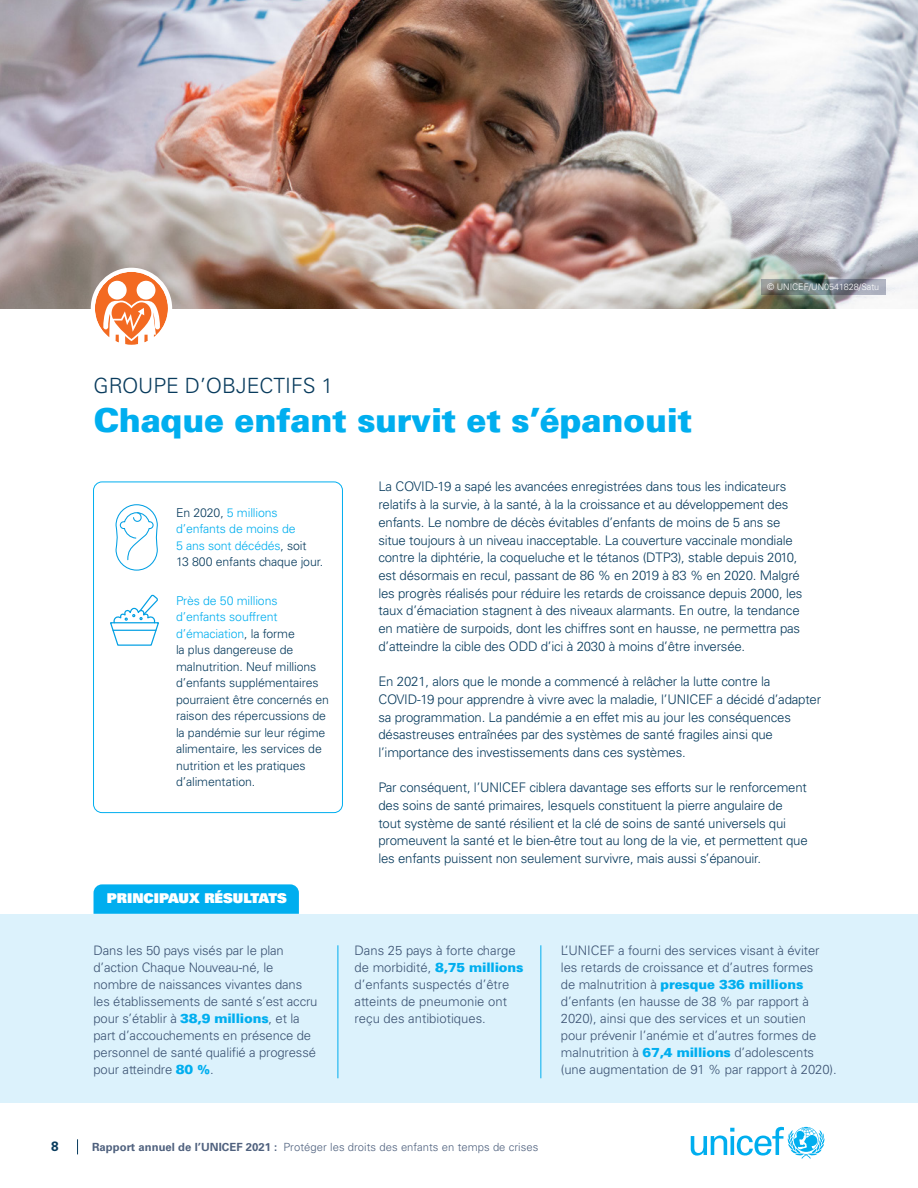
<style>
.page{position:relative;width:918px;height:1188px;background:#fff}
.page>*{position:absolute;margin:0;border:0;box-sizing:border-box;transform-origin:0 0}
.t1{font:900 33px "Univers";letter-spacing:-.01em;color:#00aeef}
.t2{font:300 21px "Univers LT Std";color:#083b5d}
.t3{font:13.5px "Univers LT Std X Black";color:#fff}
.t4{font:700 13.5px "Univers LT Std";color:#083b5d}
.t5{font:300 13.2px/17.7px "Univers LT Std";letter-spacing:-.015em;color:#083b5d}
.t6{font:300 13.05px/17px "Univers LT Std";letter-spacing:-.005em;color:#3c5373}
.t7{font:300 12.3px/16.5px "Univers LT Std";letter-spacing:-.01em;color:#083b5d}
.t8{font:300 12.3px/16.5px "Univers LT Std";letter-spacing:-.01em;color:#00aeef}
.t9{font:300 11.25px "Univers LT Std";letter-spacing:.005em;color:#4f617e}
.t10{font:300 9px "Univers LT Std";color:#fff}
.s1{color:#083b5d}
.s2{color:#00aeef}
.s3{font-family:"Univers";font-weight:900;color:#00aeef}
.s4{font-weight:700}
</style>
<div class="page">
<svg style="left:77px;top:1139px;width:1px;height:15px"></svg>
<img style="left:0;top:0;width:918px;height:308px">
<div style="left:91px;top:268px;width:81px;height:81px;background:#fff;border-radius:50%"></div>
<div style="left:93px;top:482px;width:250px;height:331px;border:1px solid #00aeef;border-radius:9px"></div>
<div style="left:0;top:914px;width:918px;height:188px;background:#dcf2fc"></div>
<svg style="left:94px;top:884px;width:205px;height:30px;background:#06b0ef"></svg>
<hr style="left:540px;top:945px;width:1px;height:133px;background:#00aeef">
<hr style="left:338px;top:945px;width:1px;height:133px;background:#00aeef">
<svg style="left:115px;top:504px;width:43px;height:67px"></svg>
<svg style="left:110px;top:595px;width:49px;height:51px"></svg>
<svg style="left:93px;top:270px;width:77px;height:75px"></svg>
<div style="left:108px;top:281px;width:19px;height:19px;background:#fff;border-radius:50%"></div>
<div style="left:137px;top:281px;width:18px;height:19px;background:#fff;border-radius:50%"></div>
<svg style="left:691px;top:1127px;width:133px;height:32px"></svg>
<svg style="left:761px;top:279px;width:125px;height:16px;background:#798287"></svg>
<p class="t2" style="left:94px;top:373px;width:241px">GROUPE D’OBJECTIFS 1</p>
<p class="t1" style="left:94px;top:399px;width:600px">Chaque enfant survit et s’épanouit</p>
<p class="t10" style="left:767px;top:282px;width:114px">© UNICEF/UN0541828/Satu</p>
<p class="t8" style="left:176px;top:504px;width:121px"><span class="s1">En 2020,</span> 5 millions d’enfants de moins de</p>
<p class="t7" style="left:176px;top:537px;width:149px"><span class="s2">5 ans sont décédés</span>, soit<br>13 800 enfants chaque jour.</p>
<p class="t7" style="left:176px;top:592px;width:154px"><span class="s2">Près de 50 millions d’enfants souffrent d’émaciation</span>, la forme<br>la plus dangereuse de malnutrition. Neuf millions d’enfants supplémentaires pourraient être concernés en raison des répercussions de la pandémie sur leur régime alimentaire, les services de nutrition et les pratiques d’alimentation.</p>
<p class="t3" style="left:107px;top:890px;width:182px">PRINCIPAUX RÉSULTATS</p>
<p class="t5" style="left:378px;top:478px;width:426px">La COVID-19 a sapé les avancées enregistrées dans tous les indicateurs relatifs à la survie, à la santé, à la la croissance et au développement des enfants. Le nombre de décès évitables d’enfants de moins de 5 ans se situe toujours à un niveau inacceptable. La couverture vaccinale mondiale contre la diphtérie, la coqueluche et le tétanos (DTP3), stable depuis 2010, est désormais en recul, passant de 86 % en 2019 à 83 % en 2020. Malgré les progrès réalisés pour réduire les retards de croissance depuis 2000, les taux d’émaciation stagnent à des niveaux alarmants. En outre, la tendance en matière de surpoids, dont les chiffres sont en hausse, ne permettra pas d’atteindre la cible des ODD d’ici à 2030 à moins d’être inversée.</p>
<p class="t5" style="left:378px;top:673px;width:444px">En 2021, alors que le monde a commencé à relâcher la lutte contre la COVID-19 pour apprendre à vivre avec la maladie, l’UNICEF a décidé d’adapter sa programmation. La pandémie a en effet mis au jour les conséquences désastreuses entraînées par des systèmes de santé fragiles ainsi que l’importance des investissements dans ces systèmes.</p>
<p class="t5" style="left:378px;top:779px;width:431px">Par conséquent, l’UNICEF ciblera davantage ses efforts sur le renforcement des soins de santé primaires, lesquels constituent la pierre angulaire de tout système de santé résilient et la clé de soins de santé universels qui promeuvent la santé et le bien-être tout au long de la vie, et permettent que les enfants puissent non seulement survivre, mais aussi s’épanouir.</p>
<p class="t6" style="left:94px;top:942px;width:225px">Dans les 50 pays visés par le plan d’action Chaque Nouveau-né, le nombre de naissances vivantes dans les établissements de santé s’est accru pour s’établir à <span class="s3">38,9 millions</span>, et la part d’accouchements en présence de personnel de santé qualifié a progressé pour atteindre <span class="s3">80 %</span>.</p>
<p class="t6" style="left:355px;top:942px;width:170px">Dans 25 pays à forte charge de morbidité, <span class="s3">8,75 millions </span>d’enfants suspectés d’être atteints de pneumonie ont reçu des antibiotiques.</p>
<p class="t6" style="left:561px;top:942px;width:278px">L’UNICEF a fourni des services visant à éviter les retards de croissance et d’autres formes<br>de malnutrition à <span class="s3">presque 336 millions </span>d’enfants (en hausse de 38 % par rapport à 2020), ainsi que des services et un soutien<br>pour prévenir l’anémie et d’autres formes de malnutrition à <span class="s3">67,4 millions</span> d’adolescents (une augmentation de 91 % par rapport à 2020).</p>
<p class="t4" style="left:51px;top:1139px;width:9px">8</p>
<p class="t9" style="left:92px;top:1140px;width:448px"><span class="s4">Rapport annuel de l’UNICEF 2021 :</span> Protéger les droits des enfants en temps de crises</p>
</div>
